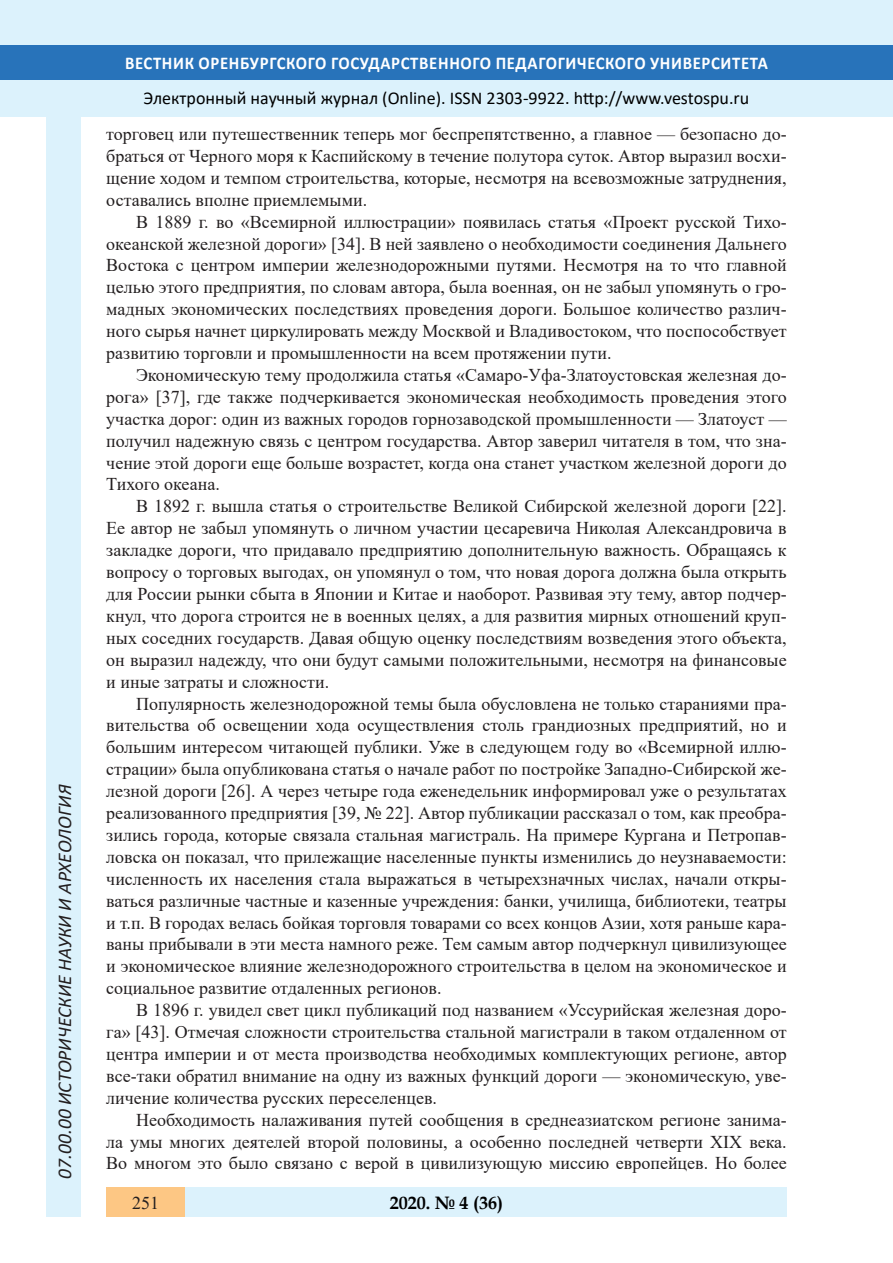
<style>
.page{position:relative;width:893px;height:1263px;background:#fff}
.page>*{position:absolute;margin:0;border:0;box-sizing:border-box;transform-origin:0 0}
.t1{font:italic 19.5px "Calibri";color:#231f20}
.Стиль2{font:18px/21.9px "Times New Roman";color:#231f20;text-align:justify}
.t2{font:18px "Calibri";color:#000}
.t3{font:700 18px "Calibri";letter-spacing:.04em;color:#fff;scale:.93 1}
.t4{font:700 18px "Book Antiqua";color:#000}
</style>
<div class="page">
<div style="left:0;top:0;width:893px;height:116px;background:#dcf2fc"></div>
<div style="left:0;top:45px;width:893px;height:34px;background:#2873ba"></div>
<div style="left:47px;top:116px;width:34px;height:1101px;background:#dcf2fc"></div>
<div style="left:106px;top:1188px;width:681px;height:29px;background:#dcf2fc"></div>
<div style="left:106px;top:1188px;width:79px;height:29px;background:#fdc784"></div>
<p class="t1" style="left:51px;top:1179px;width:395px;rotate:-90deg">07.00.00 ИСТОРИЧЕСКИЕ НАУКИ И АРХЕОЛОГИЯ</p>
<p class="t1" style="left:51px;top:1105px;width:206px;rotate:-90deg">БИОЛОГИЧЕСКИЕ НАУКИ</p>
<p class="t1" style="left:51px;top:1169px;width:11px;rotate:-90deg">3</p>
<p class="t3" style="left:125px;top:50px;width:693px">ВЕСТНИК ОРЕНБУРГСКОГО ГОСУДАРСТВЕННОГО ПЕДАГОГИЧЕСКОГО УНИВЕРСИТЕТА</p>
<p class="t2" style="left:144px;top:85px;width:607px">Электронный научный журнал (Online). ISSN 2303-9922. http://www.vestospu.ru</p>
<p class="t2" style="left:583px;top:85px;width:13px">t</p>
<p class="t2" style="left:583px;top:85px;width:13px">t</p>
<p class="Стиль2" style="left:106px;top:122px;width:682px">торговец или путешественник теперь мог беспрепятственно, а главное — безопасно до&shy;браться от Черного моря к Каспийскому в течение полутора суток. Автор выразил восхи&shy;щение ходом и темпом строительства, которые, несмотря на всевозможные затруднения, оставались вполне приемлемыми.</p>
<p class="Стиль2" style="left:106px;top:210px;width:682px;text-indent:30px">В 1889 г. во «Всемирной иллюстрации» появилась статья «Проект русской Тихо&shy;океанской железной дороги» [34]. В ней заявлено о необходимости соединения Дальнего Востока с центром империи железнодорожными путями. Несмотря на то что главной целью этого предприятия, по словам автора, была военная, он не забыл упомянуть о гро&shy;мадных экономических последствиях проведения дороги. Большое количество различ&shy;ного сырья начнет циркулировать между Москвой и Владивостоком, что поспособствует развитию торговли и промышленности на всем протяжении пути.</p>
<p class="Стиль2" style="left:106px;top:363px;width:682px;text-indent:30px">Экономическую тему продолжила статья «Самаро-Уфа-Златоустовская железная до&shy;рога» [37], где также подчеркивается экономическая необходимость проведения этого участка дорог: один из важных городов горнозаводской промышленности — Златоуст — получил надежную связь с центром государства. Автор заверил читателя в том, что зна&shy;чение этой дороги еще больше возрастет, когда она станет участком железной дороги до Тихого океана.</p>
<p class="Стиль2" style="left:106px;top:495px;width:682px;text-indent:30px">В 1892 г. вышла статья о строительстве Великой Сибирской железной дороги [22].<br>Ее автор не забыл упомянуть о личном участии цесаревича Николая Александровича в закладке дороги, что придавало предприятию дополнительную важность. Обращаясь к вопросу о торговых выгодах, он упомянул о том, что новая дорога должна была открыть для России рынки сбыта в Японии и Китае и наоборот. Развивая эту тему, автор подчер&shy;кнул, что дорога строится не в военных целях, а для развития мирных отношений круп&shy;ных соседних государств. Давая общую оценку последствиям возведения этого объекта, он выразил надежду, что они будут самыми положительными, несмотря на финансовые и иные затраты и сложности.</p>
<p class="Стиль2" style="left:106px;top:692px;width:682px;text-indent:30px">Популярность железнодорожной темы была обусловлена не только стараниями пра&shy;вительства об освещении хода осуществления столь грандиозных предприятий, но и большим интересом читающей публики. Уже в следующем году во «Всемирной иллю&shy;страции» была опубликована статья о начале работ по постройке Западно-Сибирской же&shy;лезной дороги [26]. А через четыре года еженедельник информировал уже о результатах реализованного предприятия [39, № 22]. Автор публикации рассказал о том, как преобра&shy;зились города, которые связала стальная магистраль. На примере Кургана и Петропав&shy;ловска он показал, что прилежащие населенные пункты изменились до неузнаваемости: численность их населения стала выражаться в четырехзначных числах, начали откры&shy;ваться различные частные и казенные учреждения: банки, училища, библиотеки, театры и т.п. В городах велась бойкая торговля товарами со всех концов Азии, хотя раньше кара&shy;ваны прибывали в эти места намного реже. Тем самым автор подчеркнул цивилизующее и экономическое влияние железнодорожного строительства в целом на экономическое и социальное развитие отдаленных регионов.</p>
<p class="Стиль2" style="left:106px;top:998px;width:682px;text-indent:30px">В 1896 г. увидел свет цикл публикаций под названием «Уссурийская железная доро&shy;га» [43]. Отмечая сложности строительства стальной магистрали в таком отдаленном от центра империи и от места производства необходимых комплектующих регионе, автор все-таки обратил внимание на одну из важных функций дороги — экономическую, уве&shy;личение количества русских переселенцев.</p>
<p class="Стиль2" style="left:106px;top:1108px;width:682px;text-indent:30px">Необходимость налаживания путей сообщения в среднеазиатском регионе занима&shy;ла умы многих деятелей второй половины, а особенно последней четверти XIX века.<br>Во многом это было связано с верой в цивилизующую миссию европейцев. Но более</p>
<p class="t4" style="left:390px;top:1190px;width:115px">2020. № 4 (36)</p>
<p class="Стиль2" style="left:132px;top:1191px;width:28px">251</p>
<p class="t4" style="left:460px;top:1190px;width:10px">2</p>
<p class="t4" style="left:408px;top:1190px;width:19px">18</p>
<p class="t4" style="left:460px;top:1190px;width:39px">1 25</p>
</div>
